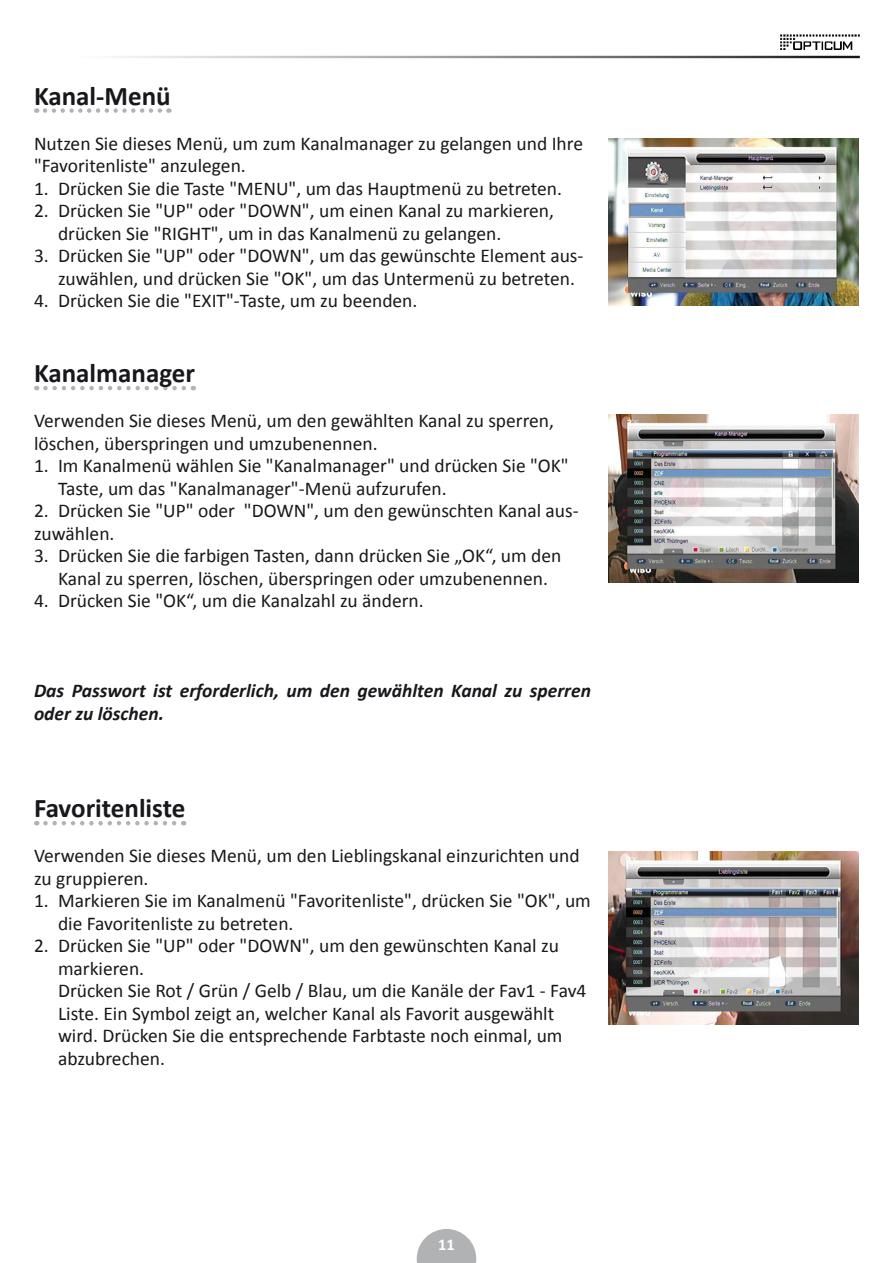
<style>
.page{position:relative;width:893px;height:1263px;background:#fff}
.page>*{position:absolute;margin:0;border:0;box-sizing:border-box;transform-origin:0 0}
.t1{font:700 27px "Calibri";color:#19171b}
.t2{font:19.5px/22.5px "Calibri";color:#19171b}
.t3{font:italic 700 19.5px/22.5px "Calibri";color:#19171b}
.t4{font:700 16.5px "Calibri";color:#fff}
</style>
<div class="page">
<img style="left:118px;top:56px;width:742px;height:2px">
<img style="left:780px;top:34px;width:80px;height:16px">
<div style="left:854px;top:37px;width:9px;height:5px;background:#fff"></div>
<svg style="left:417px;top:1229px;width:59px;height:34px"></svg>
<svg style="left:37px;top:108px;width:8px;height:5px"></svg>
<svg style="left:45px;top:108px;width:124px;height:5px"></svg>
<svg style="left:37px;top:386px;width:8px;height:4px"></svg>
<svg style="left:45px;top:386px;width:149px;height:4px"></svg>
<svg style="left:37px;top:821px;width:8px;height:4px"></svg>
<svg style="left:45px;top:821px;width:139px;height:4px"></svg>
<img style="left:608px;top:138px;width:251px;height:167px">
<img style="left:608px;top:415px;width:251px;height:167px">
<img style="left:608px;top:851px;width:251px;height:174px">
<h1 class="t1" style="left:34px;top:85px;width:138px">Kanal-Menü</h1>
<p class="t2" style="left:34px;top:132px;width:551px">Nutzen Sie dieses Menü, um zum Kanalmanager zu gelangen und Ihre "Favoritenliste" anzulegen.</p>
<p class="t2" style="left:34px;top:177px;width:530px">1. Drücken Sie die Taste "MENU", um das Hauptmenü zu betreten.</p>
<p class="t2" style="left:58px;top:199px;width:498px;text-indent:-24px">2. Drücken Sie "UP" oder "DOWN", um einen Kanal zu markieren, drücken Sie "RIGHT", um in das Kanalmenü zu gelangen.</p>
<p class="t2" style="left:58px;top:244px;width:527px;text-indent:-24px">3. Drücken Sie "UP" oder "DOWN", um das gewünschte Element aus&shy;zuwählen, und drücken Sie "OK", um das Untermenü zu betreten.</p>
<p class="t2" style="left:34px;top:289px;width:385px">4. Drücken Sie die "EXIT"-Taste, um zu beenden.</p>
<h1 class="t1" style="left:34px;top:362px;width:162px">Kanalmanager</h1>
<p class="t2" style="left:34px;top:409px;width:522px">Verwenden Sie dieses Menü, um den gewählten Kanal zu sperren, löschen, überspringen und umzubenennen.</p>
<p class="t2" style="left:58px;top:454px;width:512px;text-indent:-24px">1. Im Kanalmenü wählen Sie "Kanalmanager" und drücken Sie "OK"<br>Taste, um das "Kanalmanager"-Menü aufzurufen.</p>
<p class="t2" style="left:34px;top:499px;width:546px">2. Drücken Sie "UP" oder "DOWN", um den gewünschten Kanal aus&shy;zuwählen.</p>
<p class="t2" style="left:34px;top:544px;width:529px;text-align:center">3. Drücken Sie die farbigen Tasten, dann drücken Sie „OK“, um den<br>Kanal zu sperren, löschen, überspringen oder umzubenennen.</p>
<p class="t2" style="left:34px;top:589px;width:391px">4. Drücken Sie "OK“, um die Kanalzahl zu ändern.</p>
<p class="t3" style="left:34px;top:681px;width:558px">Das Passwort ist erforderlich, um den gewählten Kanal zu sperren oder zu löschen.</p>
<h1 class="t1" style="left:34px;top:797px;width:153px">Favoritenliste</h1>
<p class="t2" style="left:34px;top:844px;width:547px">Verwenden Sie dieses Menü, um den Lieblingskanal einzurichten und zu gruppieren.</p>
<p class="t2" style="left:58px;top:889px;width:534px;text-indent:-24px">1. Markieren Sie im Kanalmenü "Favoritenliste", drücken Sie "OK", um die Favoritenliste zu betreten.</p>
<p class="t2" style="left:58px;top:934px;width:530px;text-indent:-24px">2. Drücken Sie "UP" oder "DOWN", um den gewünschten Kanal zu markieren.<br>Drücken Sie Rot / Grün / Gelb / Blau, um die Kanäle der Fav1 - Fav4<br>Liste. Ein Symbol zeigt an, welcher Kanal als Favorit ausgewählt wird. Drücken Sie die entsprechende Farbtaste noch einmal, um abzubrechen.</p>
<p class="t4" style="left:438px;top:1238px;width:18px">11</p>
</div>
